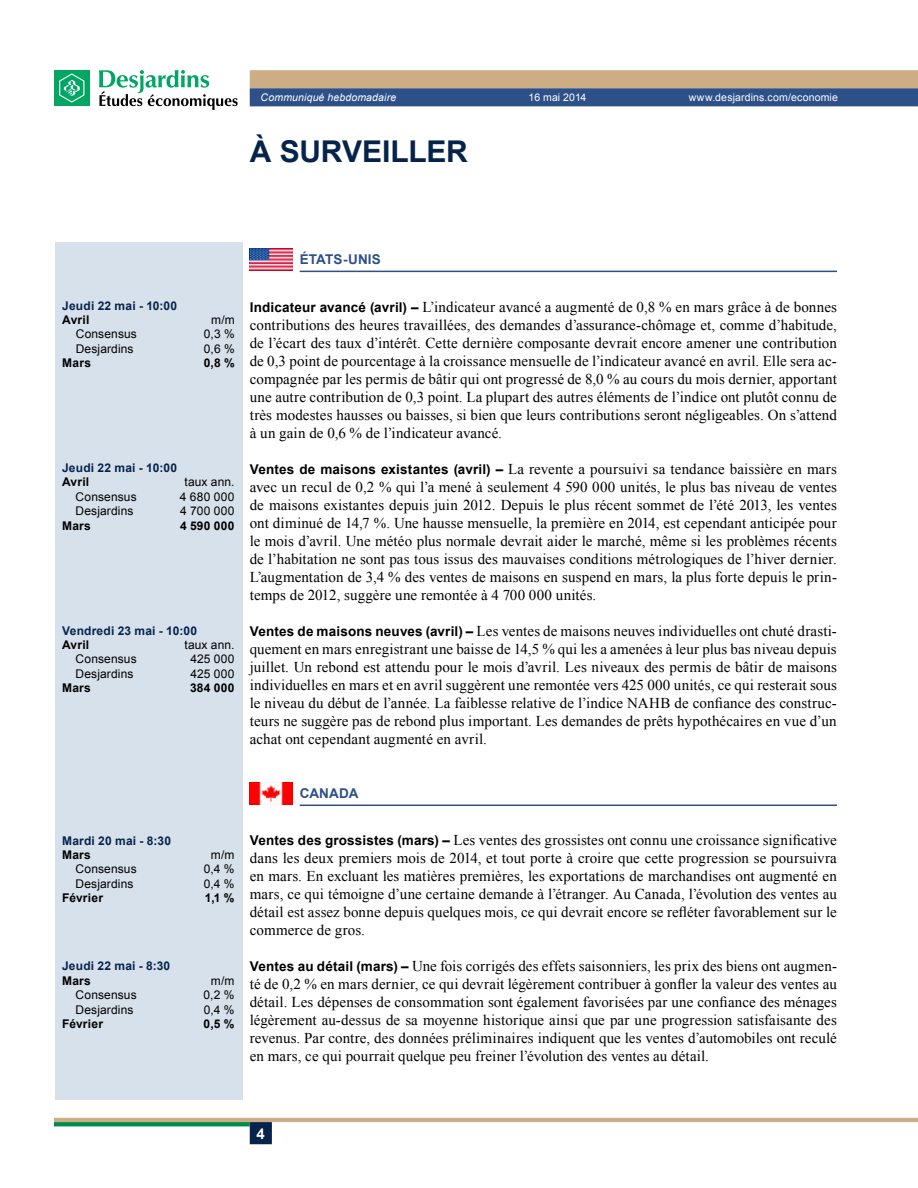
<style>
.page{position:relative;width:918px;height:1188px;background:#fff}
.page>*{position:absolute;margin:0;border:0;box-sizing:border-box;transform-origin:0 0}
.t1{font:700 30px "Arial";color:#05234b}
.t2{font:15px/18px "Times New Roman";letter-spacing:.005em;color:#000;text-align:justify}
.t3{font:700 15px "Arial";color:#fff}
.t4{font:700 13.5px "Arial";letter-spacing:.015em;color:#2d5088}
.t5{font:12px "Arial";letter-spacing:.01em;color:#000}
.t6{font:700 12px "Arial";letter-spacing:.015em;color:#05234b}
.t7{font:700 12px "Arial";letter-spacing:.02em;color:#000}
.t8{font:10.5px "Arial";letter-spacing:.015em;color:#fff}
.t9{font:italic 10.5px "Arial";letter-spacing:.015em;color:#fff}
.s1{font-family:"Arial";font-weight:700;font-size:13.5px}
</style>
<div class="page">
<svg style="left:250px;top:70px;width:668px;height:36px;background:#7e8087"></svg>
<hr style="left:54px;top:1118px;width:864px;height:4px;background:#cdae84">
<svg style="left:54px;top:1122px;width:196px;height:4px"></svg>
<div style="left:250px;top:1122px;width:22px;height:22px;background:#05234b;border:2px solid #05234b"></div>
<div style="left:54px;top:70px;width:36px;height:36px;background:#00a664"></div>
<svg style="left:59px;top:73px;width:25px;height:30px"></svg>
<svg style="left:99px;top:70px;width:139px;height:40px"></svg>
<hr style="left:300px;top:271px;width:537px;height:1px;background:#2d5088">
<img style="left:250px;top:249px;width:43px;height:21px">
<hr style="left:300px;top:805px;width:537px;height:1px;background:#2d5088">
<img style="left:250px;top:783px;width:43px;height:21px">
<div style="left:55px;top:242px;width:187px;height:858px;background:#d7e1eb"></div>
<p class="t9" style="left:261px;top:91px;width:137px">Communiqué hebdomadaire</p>
<p class="t8" style="left:529px;top:91px;width:59px">16 mai 2014</p>
<p class="t8" style="left:689px;top:91px;width:151px">www.desjardins.com/economie</p>
<h1 class="t1" style="left:250px;top:132px;width:220px">À surveiller</h1>
<p class="t6" style="left:62px;top:297px;width:116px">Jeudi 22 mai - 10:00</p>
<p class="t7" style="left:62px;top:312px;width:29px">Avril</p>
<p class="t5" style="left:211px;top:312px;width:25px">m/m</p>
<p class="t5" style="left:76px;top:326px;width:63px">Consensus</p>
<p class="t5" style="left:204px;top:326px;width:32px">0,3 %</p>
<p class="t5" style="left:76px;top:341px;width:59px">Desjardins</p>
<p class="t5" style="left:204px;top:341px;width:32px">0,6 %</p>
<p class="t7" style="left:62px;top:355px;width:30px">Mars</p>
<p class="t7" style="left:204px;top:355px;width:32px">0,8 %</p>
<p class="t6" style="left:62px;top:460px;width:116px">Jeudi 22 mai - 10:00</p>
<p class="t7" style="left:62px;top:474px;width:29px">Avril</p>
<p class="t5" style="left:185px;top:474px;width:52px">taux ann.</p>
<p class="t5" style="left:76px;top:489px;width:63px">Consensus</p>
<p class="t5" style="left:180px;top:489px;width:56px">4 680 000</p>
<p class="t5" style="left:76px;top:503px;width:59px">Desjardins</p>
<p class="t5" style="left:180px;top:503px;width:56px">4 700 000</p>
<p class="t7" style="left:62px;top:518px;width:30px">Mars</p>
<p class="t7" style="left:180px;top:518px;width:56px">4 590 000</p>
<p class="t6" style="left:62px;top:622px;width:137px">Vendredi 23 mai - 10:00</p>
<p class="t7" style="left:62px;top:637px;width:29px">Avril</p>
<p class="t5" style="left:185px;top:637px;width:52px">taux ann.</p>
<p class="t5" style="left:76px;top:651px;width:63px">Consensus</p>
<p class="t5" style="left:190px;top:651px;width:46px">425 000</p>
<p class="t5" style="left:76px;top:666px;width:59px">Desjardins</p>
<p class="t5" style="left:190px;top:666px;width:46px">425 000</p>
<p class="t7" style="left:62px;top:680px;width:30px">Mars</p>
<p class="t7" style="left:190px;top:680px;width:46px">384 000</p>
<p class="t4" style="left:300px;top:250px;width:19px">États</p>
<p class="t4" style="left:343px;top:250px;width:38px">-Unis</p>
<p class="t2" style="left:250px;top:297px;width:589px"><span class="s1">Indicateur avancé (avril) –</span> L’indicateur avancé a augmenté de 0,8 % en mars grâce à de bonnes contributions des heures travaillées, des demandes d’assurance-chômage et, comme d’habitude, de l’écart des taux d’intérêt. Cette dernière composante devrait encore amener une contribution de 0,3 point de pourcentage à la croissance mensuelle de l’indicateur avancé en avril. Elle sera ac&shy;compagnée par les permis de bâtir qui ont progressé de 8,0 % au cours du mois dernier, apportant une autre contribution de 0,3 point. La plupart des autres éléments de l’indice ont plutôt connu de très modestes hausses ou baisses, si bien que leurs contributions seront négligeables. On s’attend à un gain de 0,6 % de l’indicateur avancé.</p>
<p class="t2" style="left:250px;top:459px;width:589px"><span class="s1">Ventes de maisons existantes (avril) –</span> La revente a poursuivi sa tendance baissière en mars avec un recul de 0,2 % qui l’a mené à seulement 4 590 000 unités, le plus bas niveau de ventes de maisons existantes depuis juin 2012. Depuis le plus récent sommet de l’été 2013, les ventes ont diminué de 14,7 %. Une hausse mensuelle, la première en 2014, est cependant anticipée pour le mois d’avril. Une météo plus normale devrait aider le marché, même si les problèmes récents de l’habitation ne sont pas tous issus des mauvaises conditions métrologiques de l’hiver dernier.<br>L’augmentation de 3,4 % des ventes de maisons en suspend en mars, la plus forte depuis le prin&shy;temps de 2012, suggère une remontée à 4 700 000 unités.</p>
<p class="t2" style="left:250px;top:621px;width:589px"><span class="s1">Ventes de maisons neuves (avril) –</span> Les ventes de maisons neuves individuelles ont chuté drasti&shy;quement en mars enregistrant une baisse de 14,5 % qui les a amenées à leur plus bas niveau depuis juillet. Un rebond est attendu pour le mois d’avril. Les niveaux des permis de bâtir de maisons individuelles en mars et en avril suggèrent une remontée vers 425 000 unités, ce qui resterait sous le niveau du début de l’année. La faiblesse relative de l’indice NAHB de confiance des construc&shy;teurs ne suggère pas de rebond plus important. Les demandes de prêts hypothécaires en vue d’un achat ont cependant augmenté en avril.</p>
<p class="t6" style="left:62px;top:833px;width:110px">Mardi 20 mai - 8:30</p>
<p class="t7" style="left:62px;top:847px;width:30px">Mars</p>
<p class="t5" style="left:211px;top:847px;width:25px">m/m</p>
<p class="t5" style="left:76px;top:861px;width:63px">Consensus</p>
<p class="t5" style="left:204px;top:861px;width:32px">0,4 %</p>
<p class="t5" style="left:76px;top:876px;width:59px">Desjardins</p>
<p class="t5" style="left:204px;top:876px;width:32px">0,4 %</p>
<p class="t7" style="left:62px;top:890px;width:43px">Février</p>
<p class="t7" style="left:205px;top:890px;width:31px">1,1 %</p>
<p class="t6" style="left:62px;top:958px;width:110px">Jeudi 22 mai - 8:30</p>
<p class="t7" style="left:62px;top:973px;width:30px">Mars</p>
<p class="t5" style="left:211px;top:973px;width:25px">m/m</p>
<p class="t5" style="left:76px;top:987px;width:63px">Consensus</p>
<p class="t5" style="left:204px;top:987px;width:33px">0,2 %</p>
<p class="t5" style="left:76px;top:1002px;width:59px">Desjardins</p>
<p class="t5" style="left:204px;top:1002px;width:32px">0,4 %</p>
<p class="t7" style="left:62px;top:1016px;width:43px">Février</p>
<p class="t7" style="left:204px;top:1016px;width:32px">0,5 %</p>
<p class="t4" style="left:300px;top:784px;width:41px">Canada</p>
<p class="t2" style="left:250px;top:831px;width:589px"><span class="s1">Ventes des grossistes (mars) –</span> Les ventes des grossistes ont connu une croissance significative dans les deux premiers mois de 2014, et tout porte à croire que cette progression se poursuivra en mars. En excluant les matières premières, les exportations de marchandises ont augmenté en mars, ce qui témoigne d’une certaine demande à l’étranger. Au Canada, l’évolution des ventes au détail est assez bonne depuis quelques mois, ce qui devrait encore se refléter favorablement sur le commerce de gros.</p>
<p class="t2" style="left:250px;top:957px;width:589px"><span class="s1">Ventes au détail (mars) –</span> Une fois corrigés des effets saisonniers, les prix des biens ont augmen&shy;té de 0,2 % en mars dernier, ce qui devrait légèrement contribuer à gonfler la valeur des ventes au détail. Les dépenses de consommation sont également favorisées par une confiance des ménages légèrement au-dessus de sa moyenne historique ainsi que par une progression satisfaisante des revenus. Par contre, des données préliminaires indiquent que les ventes d’automobiles ont reculé en mars, ce qui pourrait quelque peu freiner l’évolution des ventes au détail.</p>
<p class="t3" style="left:257px;top:1124px;width:10px">4</p>
</div>
